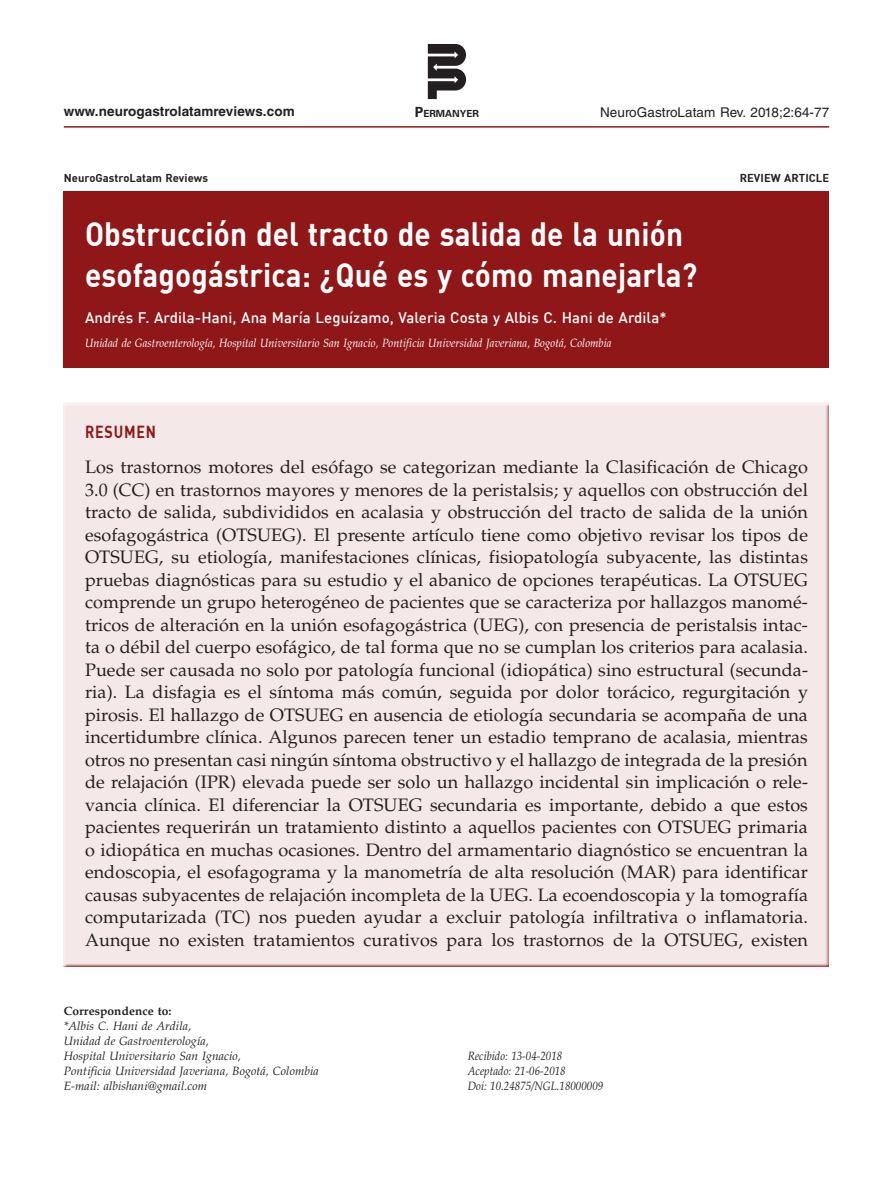
<style>
.page{position:relative;width:893px;height:1191px;background:#fff}
.page>*{position:absolute;margin:0;border:0;box-sizing:border-box;transform-origin:0 0}
.t1{font:700 33px/40.5px "DIN";letter-spacing:.005em;color:#fff;scale:.9 1}
.t2{font:18px/22.5px "Palatino LT Std";letter-spacing:.005em;color:#231f20;text-align:justify}
.t3{font:700 17.1px "DIN";letter-spacing:.055em;color:#901717;scale:.83 1}
.t4{font:500 15px "DIN";letter-spacing:.005em;color:#fff}
.t5{font:13.5px "Helvetica LT Std";letter-spacing:.005em;color:#231f20}
.t6{font:700 13.5px "Helvetica LT Std";letter-spacing:.005em;color:#231f20}
.t7{font:italic 12px/15px "Palatino LT Std";letter-spacing:.005em;color:#231f20}
.t8{font:italic 12px "Palatino";letter-spacing:.005em;color:#fff;scale:.9 1}
.t9{font:italic 12px/15px "Palatino LT Std";letter-spacing:.005em;color:#231f20;scale:.9 1}
.t10{font:700 12px "Palatino LT Std";letter-spacing:.005em;color:#231f20}
.t11{font:700 11.25px "DIN";letter-spacing:.005em;color:#231f20}
.t12{font:700 9.75px "Univers LT Std";color:#231f20}
.s1{font-size:14.1px}
</style>
<div class="page">
<div style="left:61px;top:399px;width:772px;height:569px;background:#f4e8e8"></div>
<div style="left:64px;top:191px;width:765px;height:177px;background:#901717"></div>
<svg style="left:428px;top:44px;width:38px;height:55px"></svg>
<hr style="left:64px;top:126px;width:765px;height:2px;background:#901717">
<p class="t6" style="left:64px;top:103px;width:232px">www.neurogastrolatamreviews.com</p>
<p class="t5" style="left:600px;top:104px;width:231px">NeuroGastroLatam Rev. 2018;2:64-77</p>
<p class="t12" style="left:415px;top:108px;width:66px"><span class="s1">P</span>ERMANYER</p>
<p class="t11" style="left:64px;top:170px;width:146px">NeuroGastroLatam Reviews</p>
<h1 class="t1" style="left:85px;top:212px;width:682px">Obstrucción del tracto de salida de la unión esofagogástrica: ¿Qué es y cómo manejarla?</h1>
<p class="t4" style="left:85px;top:308px;width:583px">Andrés F. Ardila-Hani, Ana María Leguízamo, Valeria Costa y Albis C. Hani de Ardila*</p>
<p class="t8" style="left:85px;top:336px;width:586px">Unidad de Gastroenterología, Hospital Universitario San Ignacio, Pontificia Universidad Javeriana, Bogotá, Colombia</p>
<p class="t11" style="left:740px;top:170px;width:52px">Review arti</p>
<p class="t11" style="left:809px;top:170px;width:14px">cle</p>
<p class="t3" style="left:85px;top:421px;width:74px">Resumen</p>
<p class="t2" style="left:85px;top:456px;width:724px">Los trastornos motores del esófago se categorizan mediante la Clasificación de Chicago 3.0 (CC) en trastornos mayores y menores de la peristalsis; y aquellos con obstrucción del tracto de salida, subdivididos en acalasia y obstrucción del tracto de salida de la unión esofagogástrica (OTSUEG). El presente artículo tiene como objetivo revisar los tipos de OTSUEG, su etiología, manifestaciones clínicas, fisiopatología subyacente, las distintas pruebas diagnósticas para su estudio y el abanico de opciones terapéuticas. La OTSUEG comprende un grupo heterogéneo de pacientes que se caracteriza por hallazgos manomé&shy;tricos de alteración en la unión esofagogástrica (UEG), con presencia de peristalsis intac&shy;ta o débil del cuerpo esofágico, de tal forma que no se cumplan los criterios para acalasia.<br>Puede ser causada no solo por patología funcional (idiopática) sino estructural (secunda&shy;ria). La disfagia es el síntoma más común, seguida por dolor torácico, regurgitación y pirosis. El hallazgo de OTSUEG en ausencia de etiología secundaria se acompaña de una incertidumbre clínica. Algunos parecen tener un estadio temprano de acalasia, mientras otros no presentan casi ningún síntoma obstructivo y el hallazgo de integrada de la presión de relajación (IPR) elevada puede ser solo un hallazgo incidental sin implicación o rele&shy;vancia clínica. El diferenciar la OTSUEG secundaria es importante, debido a que estos pacientes requerirán un tratamiento distinto a aquellos pacientes con OTSUEG primaria o idiopática en muchas ocasiones. Dentro del armamentario diagnóstico se encuentran la endoscopia, el esofagograma y la manometría de alta resolución (MAR) para identificar causas subyacentes de relajación incompleta de la UEG. La ecoendoscopia y la tomografía computarizada (TC) nos pueden ayudar a excluir patología infiltrativa o inflamatoria.<br>Aunque no existen tratamientos curativos para los trastornos de la OTSUEG, existen</p>
<p class="t10" style="left:64px;top:1004px;width:109px">Correspondence to:</p>
<p class="t7" style="left:64px;top:1018px;width:257px">*Albis C. Hani de Ardila,<br>Unidad de Gastroenterología,<br>Hospital Universitario San Ignacio,<br>Pontificia Universidad Javeriana, Bogotá, Colombia E-mail: albishani@gmail.com</p>
<p class="t9" style="left:468px;top:1048px;width:152px">Recibido: 13-04-2018<br>Aceptado: 21-06-2018<br>Doi: 10.24875/NGL.18000009</p>
</div>
